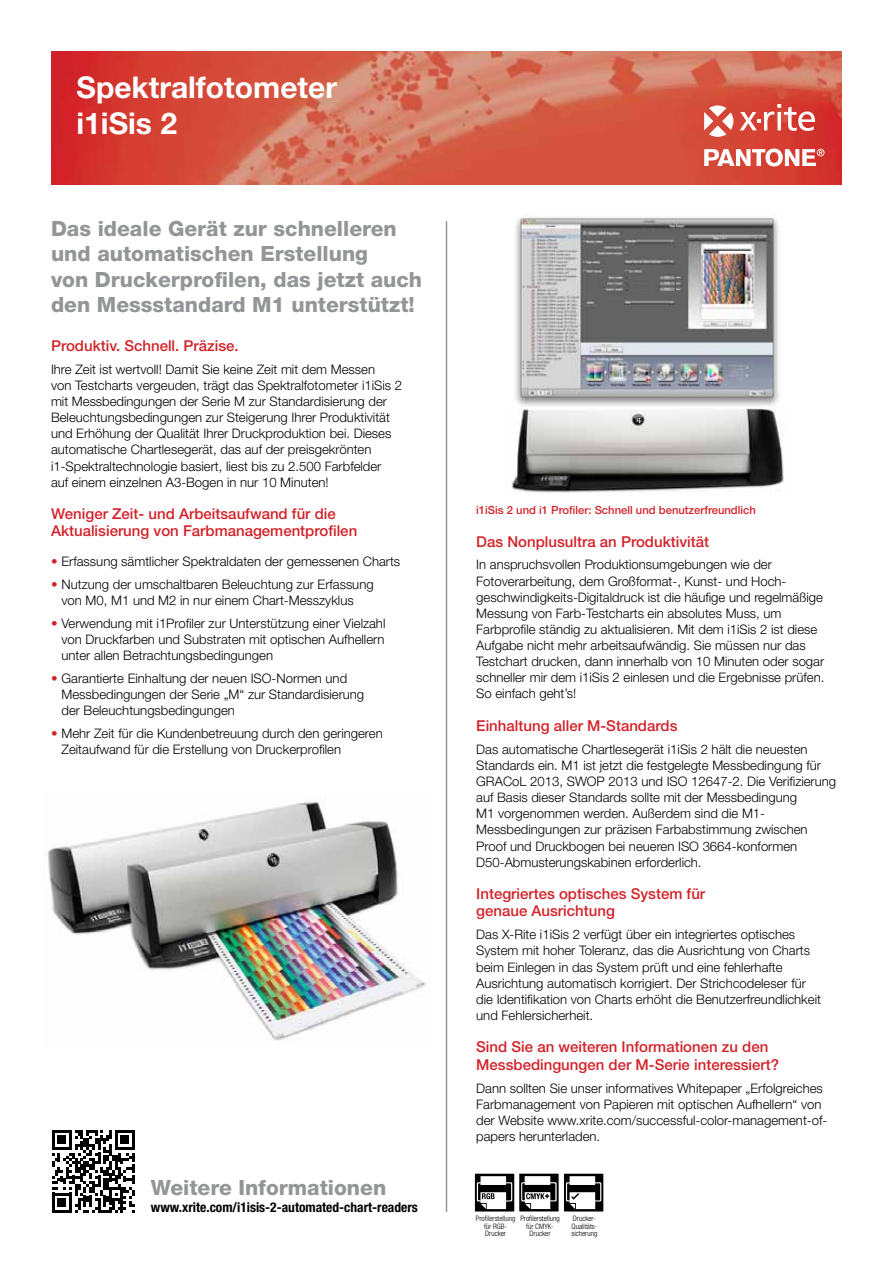
<style>
.page{position:relative;width:893px;height:1263px;background:#fff}
.page>*{position:absolute;margin:0;border:0;box-sizing:border-box;transform-origin:0 0}
.t1{font:700 30px/36px "Helvetica Neue LT Std";color:#fff}
.t2{font:800 21px/25.2px "Helvetica Neue LT Std";color:#939598}
.t3{font:500 15px/17.2px "Helvetica Neue LT Std";color:#d2232a}
.t4{font:700 condensed 13.5px "Helvetica Neue LT Std";color:#000}
.t5{font:300 13.2px/16.2px "Helvetica Neue LT Std";color:#000}
.t6{font:500 11.25px "Helvetica Neue LT Std";color:#d2232a}
.t7{font:300 condensed 7.5px/7.5px "Helvetica Neue LT Std";color:#000;text-align:center}
.s1{font-weight:500;color:#d2232a}
</style>
<div class="page">
<hr style="left:446px;top:221px;width:1px;height:991px;background:#939598">
<img style="left:51px;top:51px;width:791px;height:133px">
<svg style="left:704px;top:149px;width:120px;height:17px"></svg>
<svg style="left:740px;top:104px;width:75px;height:27px"></svg>
<svg style="left:704px;top:105px;width:29px;height:32px"></svg>
<svg style="left:52px;top:1130px;width:83px;height:83px"></svg>
<svg style="left:475px;top:1174px;width:128px;height:37px"></svg>
<img style="left:515px;top:215px;width:264px;height:191px">
<img style="left:511px;top:408px;width:273px;height:85px">
<img style="left:47px;top:801px;width:379px;height:240px">
<h1 class="t1" style="left:77px;top:69px;width:262px">Spektralfotometer i1iSis 2</h1>
<h2 class="t2" style="left:51px;top:216px;width:373px">Das ideale Gerät zur schnelleren und automatischen Erstellung<br>von Druckerprofilen, das jetzt auch den Messstandard M1 unterstützt!</h2>
<p class="t3" style="left:51px;top:337px;width:189px">Produktiv. Schnell. Präzise.</p>
<p class="t5" style="left:51px;top:361px;width:353px">Ihre Zeit ist wertvoll! Damit Sie keine Zeit mit dem Messen<br>von Testcharts vergeuden, trägt das Spektralfotometer i1iSis 2 mit Messbedingungen der Serie M zur Standardisierung der Beleuchtungsbedingungen zur Steigerung Ihrer Produktivität und Erhöhung der Qualität Ihrer Druckproduktion bei. Dieses automatische Chartlesegerät, das auf der preisgekrönten i1‑Spektraltechnologie basiert, liest bis zu 2.500 Farbfelder<br>auf einem einzelnen A3-Bogen in nur 10 Minuten!</p>
<p class="t3" style="left:51px;top:505px;width:308px">Weniger Zeit- und Arbeitsaufwand für die<br>Aktualisierung von Farbmanagementprofilen</p>
<p class="t5" style="left:51px;top:553px;width:351px"><span class="s1">•</span> Erfassung sämtlicher Spektraldaten der gemessenen Charts</p>
<p class="t5" style="left:62px;top:576px;width:314px;text-indent:-10px"><span class="s1">•</span> Nutzung der umschaltbaren Beleuchtung zur Erfassung von M0, M1 und M2 in nur einem Chart-Messzyklus</p>
<p class="t5" style="left:62px;top:615px;width:325px;text-align:justify;text-indent:-10px"><span class="s1">•</span> Verwendung mit i1Profiler zur Unterstützung einer Vielzahl von Druckfarben und Substraten mit optischen Aufhellern unter allen Betrachtungsbedingungen</p>
<p class="t5" style="left:62px;top:670px;width:304px;text-indent:-10px"><span class="s1">•</span> Garantierte Einhaltung der neuen ISO-Normen und<br>Messbedingungen der Serie „M“ zur Standardisierung der Beleuchtungsbedingungen</p>
<p class="t5" style="left:62px;top:725px;width:323px;text-indent:-10px"><span class="s1">•</span> Mehr Zeit für die Kundenbetreuung durch den geringeren<br>Zeitaufwand für die Erstellung von Druckerprofilen</p>
<h2 class="t2" style="left:151px;top:1175px;width:237px">Weitere Informationen</h2>
<p class="t4" style="left:151px;top:1198px;width:268px">www.xrite.com/i1isis-2-automated-chart-readers</p>
<p class="t6" style="left:476px;top:503px;width:281px">i1iSis 2 und i1 Profiler: Schnell und benutzerfreundlich</p>
<p class="t3" style="left:476px;top:532px;width:234px">Das Nonplusultra an Produktivität</p>
<p class="t5" style="left:476px;top:556px;width:350px">In anspruchsvollen Produktionsumgebungen wie der Fotoverarbeitung, dem Großformat-, Kunst- und Hoch&shy;geschwindigkeits-Digitaldruck ist die häufige und regelmäßige Messung von Farb-Testcharts ein absolutes Muss, um Farbprofile ständig zu aktualisieren. Mit dem i1iSis 2 ist diese Aufgabe nicht mehr arbeitsaufwändig. Sie müssen nur das Testchart drucken, dann innerhalb von 10 Minuten oder sogar schneller mir dem i1iSis 2 einlesen und die Ergebnisse prüfen.<br>So einfach geht’s!</p>
<p class="t3" style="left:476px;top:717px;width:203px">Einhaltung aller M-Standards</p>
<p class="t5" style="left:476px;top:741px;width:361px">Das automatische Chartlesegerät i1iSis 2 hält die neuesten Standards ein. M1 ist jetzt die festgelegte Messbedingung für GRACoL 2013, SWOP 2013 und ISO 12647-2. Die Verifizierung auf Basis dieser Standards sollte mit der Messbedingung<br>M1 vorgenommen werden. Außerdem sind die M1- Messbedingungen zur präzisen Farbabstimmung zwischen Proof und Druckbogen bei neueren ISO 3664-konformen D50‑Abmusterungskabinen erforderlich.</p>
<p class="t3" style="left:476px;top:885px;width:230px">Integriertes optisches System für genaue Ausrichtung</p>
<p class="t5" style="left:476px;top:926px;width:346px">Das X-Rite i1iSis 2 verfügt über ein integriertes optisches System mit hoher Toleranz, das die Ausrichtung von Charts beim Einlegen in das System prüft und eine fehlerhafte Ausrichtung automatisch korrigiert. Der Strichcodeleser für die Identifikation von Charts erhöht die Benutzerfreundlichkeit und Fehlersicherheit.</p>
<p class="t3" style="left:476px;top:1038px;width:304px">Sind Sie an weiteren Informationen zu den<br>Messbedingungen der M-Serie interessiert?</p>
<p class="t5" style="left:476px;top:1079px;width:351px">Dann sollten Sie unser informatives Whitepaper „Erfolgreiches Farbmanagement von Papieren mit optischen Aufhellern“ von der Website www.xrite.com/successful-color-management-of&shy;papers herunterladen.</p>
<p class="t7" style="left:476px;top:1215px;width:41px">Profilerstellung für RGB-<br>Drucker</p>
<p class="t7" style="left:520px;top:1215px;width:41px">Profilerstellung für CMYK-<br>Drucker</p>
<p class="t7" style="left:571px;top:1215px;width:27px;text-align:left">Drucker-<br>Qualitäts&shy;sicherung</p>
</div>
